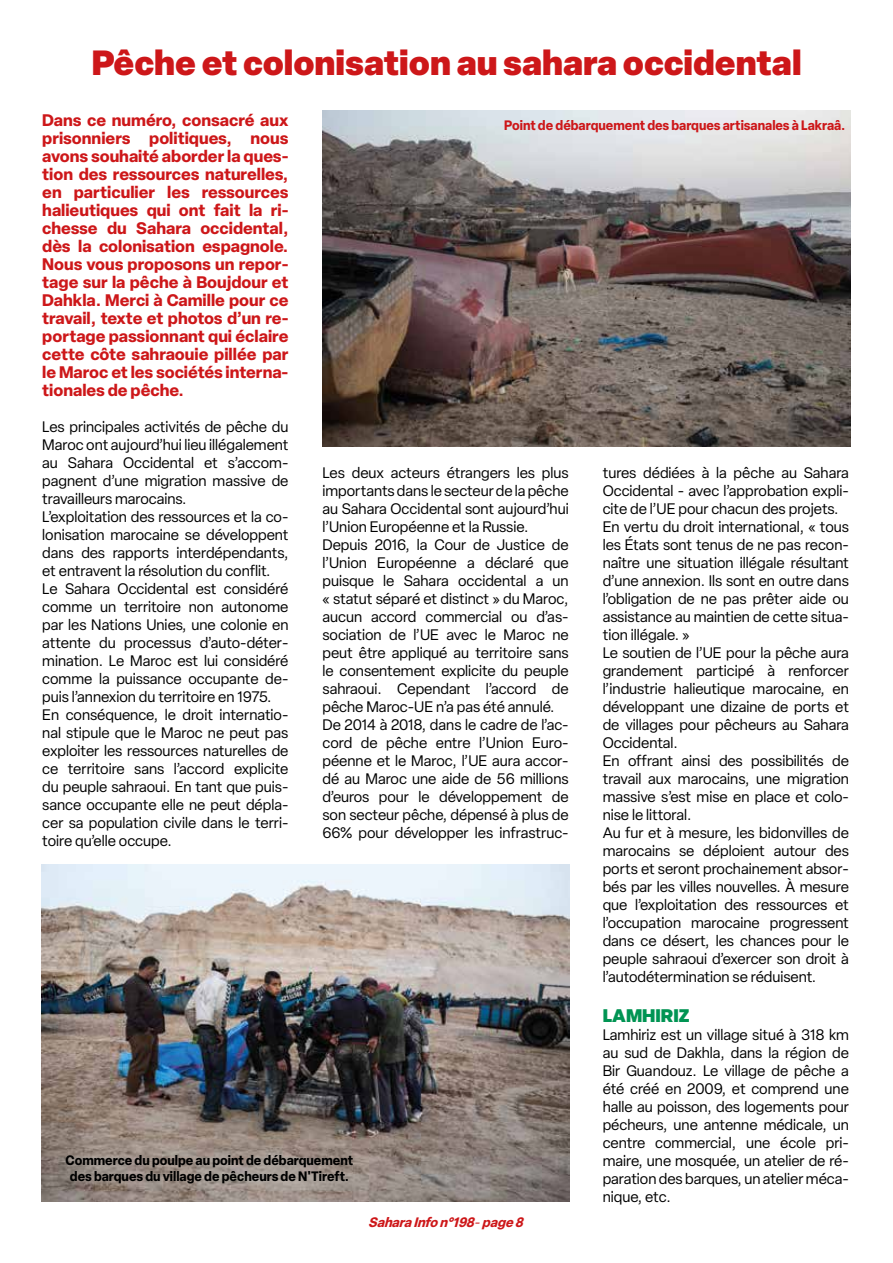
<style>
.page{position:relative;width:893px;height:1263px;background:#fff}
.page>*{position:absolute;margin:0;border:0;box-sizing:border-box;transform-origin:0 0}
.t1{font:900 34.5px "Elza";color:#cd1719}
.t2{font:900 18px "Elza";color:#009453}
.t3{font:700 16.5px/18px "Elza";color:#cd1719;text-align:justify}
.t4{font:15px/18px "Elza";color:#000}
.t5{font:700 13.5px/16.2px "Elza";color:#000;text-align:center;scale:.94 1}
.t6{font:700 13.5px "Elza";color:#cd1719;scale:.94 1}
.t7{font:italic 700 13.5px "Elza";color:#cd1719;scale:.96 1}
.s1{font-weight:400}
</style>
<div class="page">
<img style="left:322px;top:111px;width:529px;height:336px">
<img style="left:41px;top:865px;width:529px;height:336px">
<h1 class="t1" style="left:92px;top:38px;width:711px">Pêche et colonisation au sahara occidental</h1>
<p class="t3" style="left:42px;top:111px;width:248px">Dans ce numéro, consacré aux prisonniers politiques, nous avons souhaité aborder la ques&shy;tion des ressources naturelles, en particulier les ressources halieutiques qui ont fait la ri&shy;chesse du Sahara occidental, dès la colonisation espagnole.<br>Nous vous proposons un repor&shy;tage sur la pêche à Boujdour et Dahkla. Merci à Camille pour ce travail, texte et photos d’un re&shy;portage passionnant qui éclaire cette côte sahraouie pillée par le Maroc et les sociétés interna&shy;tionales de pêche.</p>
<p class="t4" style="left:42px;top:418px;width:248px">Les principales activités de pêche du Maroc ont aujourd’hui lieu illégalement au Sahara Occidental et s’accom&shy;pagnent d’une migration massive de travailleurs marocains.<br>L’exploitation des ressources et la co&shy;lonisation marocaine se développent dans des rapports interdépendants, et entravent la résolution du conflit.<br>Le Sahara Occidental est considéré comme un territoire non autonome par les Nations Unies, une colonie en attente du processus d’auto-déter&shy;mination. Le Maroc est lui considéré comme la puissance occupante de&shy;puis l’annexion du territoire en 1975.<br>En conséquence, le droit internatio&shy;nal stipule que le Maroc ne peut pas exploiter les ressources naturelles de ce territoire sans l’accord explicite du peuple sahraoui. En tant que puis&shy;sance occupante elle ne peut dépla&shy;cer sa population civile dans le terri&shy;toire qu’elle occupe.</p>
<p class="t6" style="left:504px;top:115px;width:364px">Point de débarquement des barques artisanales à Lakraâ.</p>
<p class="t4" style="left:322px;top:464px;width:248px">Les deux acteurs étrangers les plus importants dans le secteur de la pêche au Sahara Occidental sont aujourd’hui l’Union Européenne et la Russie.<br>Depuis 2016, la Cour de Justice de l’Union Européenne a déclaré que puisque le Sahara occidental a un « statut séparé et distinct » du Maroc, aucun accord commercial ou d’as&shy;sociation de l’UE avec le Maroc ne peut être appliqué au territoire sans le consentement explicite du peuple sahraoui. Cependant l’accord de pêche Maroc-UE n’a pas été annulé.<br>De 2014 à 2018, dans le cadre de l’ac&shy;cord de pêche entre l’Union Euro&shy;péenne et le Maroc, l’UE aura accor&shy;dé au Maroc une aide de 56 millions d’euros pour le développement de son secteur pêche, dépensé à plus de 66% pour développer les infrastruc-</p>
<p class="t4" style="left:603px;top:464px;width:248px">tures dédiées à la pêche au Sahara Occidental - avec l’approbation expli&shy;cite de l’UE pour chacun des projets.<br>En vertu du droit international, « tous les États sont tenus de ne pas recon&shy;naître une situation illégale résultant d’une annexion. Ils sont en outre dans l’obligation de ne pas prêter aide ou assistance au maintien de cette situa&shy;tion illégale. »<br>Le soutien de l’UE pour la pêche aura grandement participé à renforcer l’industrie halieutique marocaine, en développant une dizaine de ports et de villages pour pêcheurs au Sahara Occidental.<br>En offrant ainsi des possibilités de travail aux marocains, une migration massive s’est mise en place et colo&shy;nise le littoral.<br>Au fur et à mesure, les bidonvilles de marocains se déploient autour des ports et seront prochainement absor&shy;bés par les villes nouvelles. À mesure que l’exploitation des ressources et l’occupation marocaine progressent dans ce désert, les chances pour le peuple sahraoui d’exercer son droit à l’autodétermination se réduisent.</p>
<p class="t2" style="left:603px;top:1002px;width:88px">LAMHIRIZ</p>
<p class="t4" style="left:603px;top:1025px;width:248px;text-align:justify">Lamhiriz est un village situé à 318 km au sud de Dakhla, dans la région de Bir Guandouz. Le village de pêche a été créé en 2009, et comprend une halle au poisson, des logements pour pécheurs, une antenne médicale, un centre commercial, une école pri&shy;maire, une mosquée, un atelier de ré&shy;paration des barques, un atelier méca&shy;nique, etc.</p>
<p class="t5" style="left:66px;top:1152px;width:308px">Commerce du poulpe au point de débarquement des barques du village de pêcheurs de N'Tireft.</p>
<p class="t7" style="left:368px;top:1212px;width:168px">SaharaInfon°198<span class="s1">-</span>page8</p>
</div>
